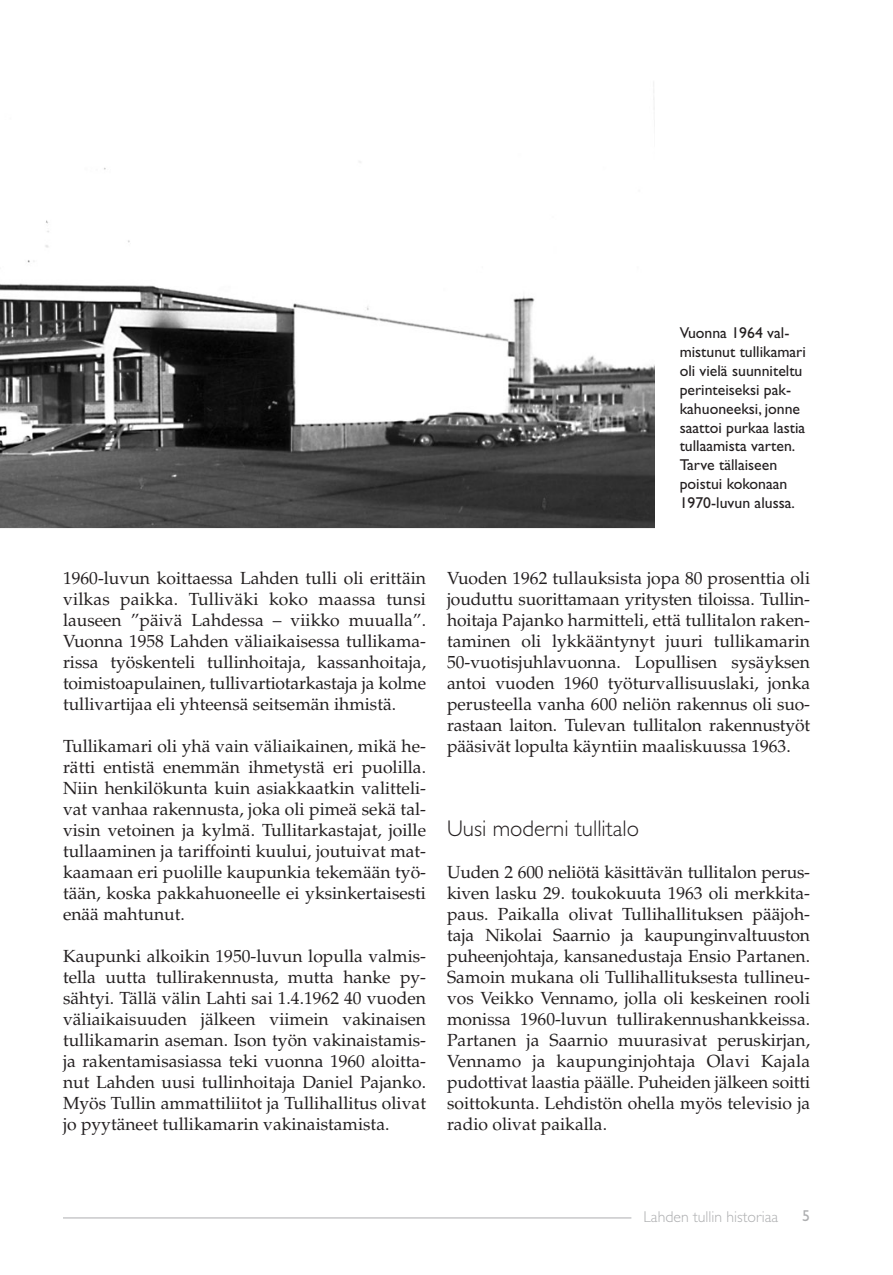
<style>
.page{position:relative;width:893px;height:1275px;background:#fff}
.page>*{position:absolute;margin:0;border:0;box-sizing:border-box;transform-origin:0 0}
.otsikko{font:300 22.75px "Gill Sans";color:#231f20}
.leipis{font:17.5px/21px "Palatino";color:#231f20;text-align:justify}
.t1{font:15.75px/18.9px "Gill Sans";color:#231f20}
.t2{font:300 15.75px "Gill Sans";color:#adaeb0}
.t3{font:15.75px "Gill Sans";color:#adaeb0}
</style>
<div class="page">
<hr style="left:63px;top:1217px;width:568px;height:1px;background:#adaeb0">
<svg style="left:0;top:82px;width:655px;height:447px"></svg>
<p class="t1" style="left:680px;top:323px;width:128px">Vuonna 1964 val&shy;mistunut tullikamari oli vielä suunniteltu perinteiseksi pak&shy;kahuoneeksi, jonne saattoi purkaa lastia tullaamista varten.<br>Tarve tällaiseen poistui kokonaan<br>1970-luvun alussa.</p>
<p class="leipis" style="left:63px;top:568px;width:365px">1960-luvun koittaessa Lahden tulli oli erittäin vilkas paikka. Tulliväki koko maassa tunsi lauseen ”päivä Lahdessa – viikko muualla”.<br>Vuonna 1958 Lahden väliaikaisessa tullikama&shy;rissa työskenteli tullinhoitaja, kassanhoitaja, toimistoapulainen, tullivartiotarkastaja ja kolme tullivartijaa eli yhteensä seitsemän ihmistä.</p>
<p class="leipis" style="left:63px;top:736px;width:365px">Tullikamari oli yhä vain väliaikainen, mikä he&shy;rätti entistä enemmän ihmetystä eri puolilla.<br>Niin henkilökunta kuin asiakkaatkin valitteli&shy;vat vanhaa rakennusta, joka oli pimeä sekä tal&shy;visin vetoinen ja kylmä. Tullitarkastajat, joille tullaaminen ja tariffointi kuului, joutuivat mat&shy;kaamaan eri puolille kaupunkia tekemään työ&shy;tään, koska pakkahuoneelle ei yksinkertaisesti enää mahtunut.</p>
<p class="leipis" style="left:63px;top:946px;width:365px">Kaupunki alkoikin 1950-luvun lopulla valmis&shy;tella uutta tullirakennusta, mutta hanke py&shy;sähtyi. Tällä välin Lahti sai 1.4.1962 40 vuoden väliaikaisuuden jälkeen viimein vakinaisen tullikamarin aseman. Ison työn vakinaistamis&shy;ja rakentamisasiassa teki vuonna 1960 aloitta&shy;nut Lahden uusi tullinhoitaja Daniel Pajanko.<br>Myös Tullin ammattiliitot ja Tullihallitus olivat jo pyytäneet tullikamarin vakinaistamista.</p>
<p class="leipis" style="left:447px;top:568px;width:365px">Vuoden 1962 tullauksista jopa 80 prosenttia oli jouduttu suorittamaan yritysten tiloissa. Tullin&shy;hoitaja Pajanko harmitteli, että tullitalon raken&shy;taminen oli lykkääntynyt juuri tullikamarin 50-vuotisjuhlavuonna. Lopullisen sysäyksen antoi vuoden 1960 työturvallisuuslaki, jonka perusteella vanha 600 neliön rakennus oli suo&shy;rastaan laiton. Tulevan tullitalon rakennustyöt pääsivät lopulta käyntiin maaliskuussa 1963.</p>
<p class="otsikko" style="left:447px;top:816px;width:193px">Uusi moderni tullitalo</p>
<p class="leipis" style="left:447px;top:862px;width:365px">Uuden 2 600 neliötä käsittävän tullitalon perus&shy;kiven lasku 29. toukokuuta 1963 oli merkkita&shy;paus. Paikalla olivat Tullihallituksen pääjoh&shy;taja Nikolai Saarnio ja kaupunginvaltuuston puheenjohtaja, kansanedustaja Ensio Partanen.<br>Samoin mukana oli Tullihallituksesta tullineu&shy;vos Veikko Vennamo, jolla oli keskeinen rooli monissa 1960-luvun tullirakennushankkeissa.<br>Partanen ja Saarnio muurasivat peruskirjan, Vennamo ja kaupunginjohtaja Olavi Kajala pudottivat laastia päälle. Puheiden jälkeen soitti soittokunta. Lehdistön ohella myös televisio ja radio olivat paikalla.</p>
<p class="t2" style="left:644px;top:1207px;width:136px">Lahden tullin historiaa</p>
<p class="t3" style="left:802px;top:1206px;width:9px">45</p>
</div>
